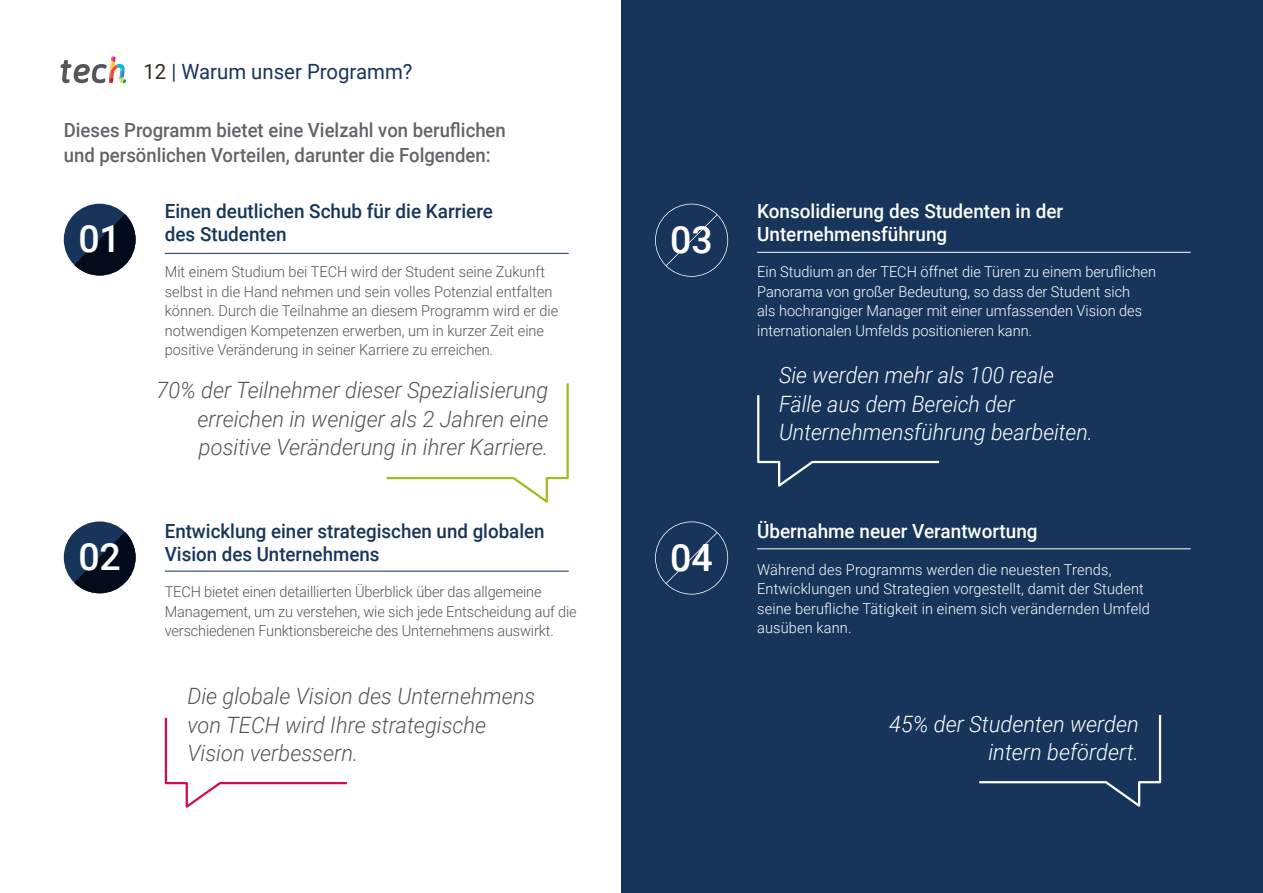
<style>
.page{position:relative;width:1263px;height:893px;background:#fff}
.page>*{position:absolute;margin:0;border:0;box-sizing:border-box;transform-origin:0 0}
.t1{font:500 37.5px "Roboto";color:#fff}
.t2{font:italic 300 22.5px/28.5px "Roboto";color:#52555b;text-align:justify}
.t3{font:italic 300 22.5px/28.5px "Roboto";color:#fff;scale:.95 1}
.t4{font:italic 300 22.5px/28.5px "Roboto";color:#fff;text-align:right}
.t5{font:21px "Roboto";color:#1a355c}
.t6{font:500 19.5px/25.5px "Roboto";color:#61646a;scale:.95 1}
.t7{font:500 19.5px/22.5px "Roboto";color:#fff}
.t8{font:500 19.5px/22.5px "Roboto";color:#17355b;scale:.96 1}
.t9{font:500 19.5px/22.5px "Roboto";color:#17355b}
.t10{font:300 15px/19.5px "Roboto";color:#52555b}
.t11{font:300 15px/19.5px "Roboto";color:#fff}
.s1{color:#312e20}
</style>
<div class="page">
<svg style="left:61px;top:57px;width:65px;height:27px"></svg>
<div style="left:621px;top:0;width:642px;height:893px;background:#17355b"></div>
<hr style="left:165px;top:253px;width:404px;height:1px;background:#17355b">
<hr style="left:757px;top:252px;width:434px;height:1px;background:#fff">
<svg style="left:386px;top:383px;width:183px;height:120px"></svg>
<svg style="left:757px;top:395px;width:183px;height:92px"></svg>
<hr style="left:165px;top:571px;width:404px;height:1px;background:#17355b">
<hr style="left:757px;top:548px;width:434px;height:1px;background:#fff">
<svg style="left:979px;top:715px;width:183px;height:92px"></svg>
<svg style="left:164px;top:717px;width:183px;height:91px"></svg>
<svg style="left:655px;top:204px;width:73px;height:73px"></svg>
<svg style="left:655px;top:521px;width:73px;height:73px"></svg>
<div style="left:64px;top:204px;width:72px;height:71px;background:#17355b;border-radius:50%"></div>
<svg style="left:74px;top:214px;width:62px;height:61px"></svg>
<div style="left:64px;top:521px;width:72px;height:72px;background:#17355b;border-radius:50%"></div>
<svg style="left:74px;top:532px;width:62px;height:61px"></svg>
<h3 class="t5" style="left:144px;top:57px;width:270px"><span class="s1">12</span> | Warum unser Programm?</h3>
<h3 class="t6" style="left:64px;top:116px;width:467px">Dieses Programm bietet eine Vielzahl von beruflichen und persönlichen Vorteilen, darunter die Folgenden:</h3>
<h3 class="t9" style="left:165px;top:199px;width:330px">Einen deutlichen Schub für die Karriere des Studenten</h3>
<p class="t10" style="left:165px;top:262px;width:395px">Mit einem Studium bei TECH wird der Student seine Zukunft selbst in die Hand nehmen und sein volles Potenzial entfalten können. Durch die Teilnahme an diesem Programm wird er die notwendigen Kompetenzen erwerben, um in kurzer Zeit eine positive Veränderung in seiner Karriere zu erreichen.</p>
<h2 class="t2" style="left:197px;top:375px;width:352px;text-indent:-41px">70% der Teilnehmer dieser Spezialisierung erreichen in weniger als 2 Jahren eine positive Veränderung in ihrer Karriere.</h2>
<h1 class="t1" style="left:78px;top:213px;width:44px">01</h1>
<h1 class="t1" style="left:78px;top:530px;width:44px">02</h1>
<h3 class="t8" style="left:165px;top:519px;width:397px">Entwicklung einer strategischen und globalen<br>Vision des Unternehmens</h3>
<p class="t10" style="left:165px;top:582px;width:413px">TECH bietet einen detaillierten Überblick über das allgemeine<br>Management, um zu verstehen, wie sich jede Entscheidung auf die verschiedenen Funktionsbereiche des Unternehmens auswirkt.</p>
<h2 class="t2" style="left:187px;top:681px;width:349px;text-align:left">Die globale Vision des Unternehmens von TECH wird Ihre strategische<br>Vision verbessern.</h2>
<h1 class="t1" style="left:670px;top:213px;width:44px">03</h1>
<h1 class="t1" style="left:670px;top:531px;width:44px">04</h1>
<h3 class="t7" style="left:757px;top:199px;width:307px">Konsolidierung des Studenten in der<br>Unternehmensführung</h3>
<p class="t11" style="left:757px;top:262px;width:400px">Ein Studium an der TECH öffnet die Türen zu einem beruflichen Panorama von großer Bedeutung, so dass der Student sich<br>als hochrangiger Manager mit einer umfassenden Vision des internationalen Umfelds positionieren kann.</p>
<h2 class="t3" style="left:779px;top:360px;width:332px">Sie werden mehr als 100 reale<br>Fälle aus dem Bereich der<br>Unternehmensführung bearbeiten.</h2>
<h3 class="t7" style="left:757px;top:519px;width:282px">Übernahme neuer Verantwortung</h3>
<p class="t11" style="left:757px;top:559px;width:394px">Während des Programms werden die neuesten Trends, Entwicklungen und Strategien vorgestellt, damit der Student seine berufliche Tätigkeit in einem sich verändernden Umfeld ausüben kann.</p>
<h2 class="t4" style="left:889px;top:709px;width:251px">45% der Studenten werden intern befördert.</h2>
</div>
